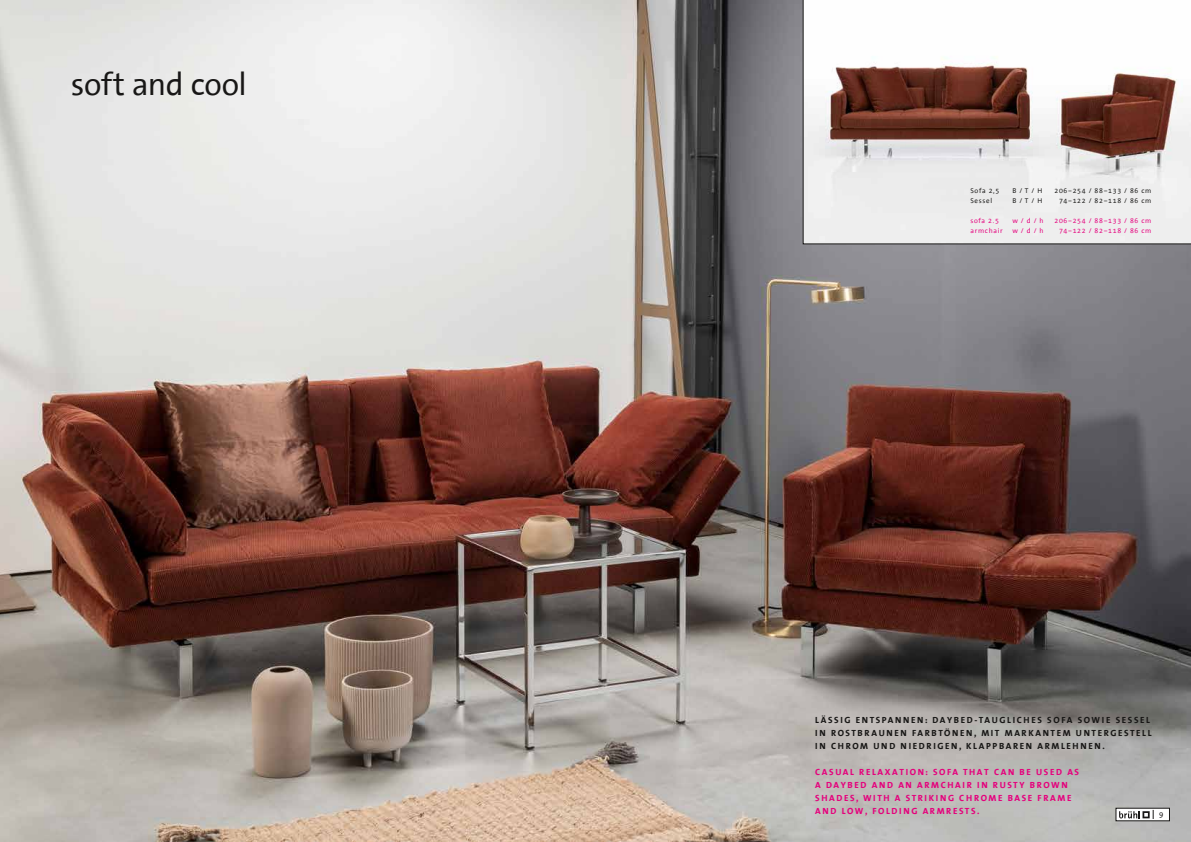
<style>
.page{position:relative;width:1191px;height:842px;background:#fff}
.page>*{position:absolute;margin:0;border:0;box-sizing:border-box;transform-origin:0 0}
.t1{font:32px "The Sans Office";letter-spacing:-.015em;color:#181716}
.t2{font:700 9px/13px "The Sans Office";letter-spacing:.18em;color:#181716}
.t3{font:700 9px/13px "The Sans Office";letter-spacing:.18em;color:#e5007c}
.t4{font:7.8px "The Sans Office";color:#181716}
.t5{font:7px "The Sans Office";letter-spacing:.1em;color:#e5007c}
.t6{font:7px "The Sans Office";letter-spacing:.1em;color:#181716}
</style>
<div class="page">
<img style="left:0;top:0;width:1191px;height:842px">
<svg style="left:803px;top:0;width:388px;height:244px"></svg>
<div style="left:1116px;top:808px;width:53px;height:13px;background:#fff"></div>
<svg style="left:1119px;top:810px;width:34px;height:9px"></svg>
<h1 class="t1" style="left:71px;top:67px;width:177px">soft and cool</h1>
<p class="t6" style="left:970px;top:187px;width:31px">Sofa 2,5</p>
<p class="t6" style="left:1012px;top:187px;width:31px">B / T / H</p>
<p class="t6" style="left:1054px;top:187px;width:98px">206–254 / 88–133 / 86 cm</p>
<p class="t6" style="left:970px;top:197px;width:23px">Sessel</p>
<p class="t6" style="left:1012px;top:197px;width:31px">B / T / H</p>
<p class="t6" style="left:1059px;top:197px;width:94px">74–122 / 82–118 / 86 cm</p>
<p class="t5" style="left:970px;top:217px;width:30px">sofa 2.5</p>
<p class="t5" style="left:1012px;top:217px;width:33px">w / d / h</p>
<p class="t5" style="left:1054px;top:217px;width:98px">206–254 / 88–133 / 86 cm</p>
<p class="t5" style="left:970px;top:227px;width:34px">armchair</p>
<p class="t5" style="left:1012px;top:227px;width:33px">w / d / h</p>
<p class="t5" style="left:1059px;top:227px;width:94px">74–122 / 82–118 / 86 cm</p>
<p class="t2" style="left:815px;top:714px;width:338px">LÄSSIG ENTSPANNEN: DAYBED-TAUGLICHES SOFA SOWIE SESSEL<br>IN ROSTBRAUNEN FARBTÖNEN, MIT MARKANTEM UNTERGESTELL<br>IN CHROM UND NIEDRIGEN, KLAPPBAREN ARMLEHNEN.</p>
<p class="t3" style="left:815px;top:766px;width:265px">CASUAL RELAXATION: SOFA THAT CAN BE USED AS A DAYBED AND AN ARMCHAIR IN RUSTY BROWN SHADES, WITH A STRIKING CHROME BASE FRAME AND LOW, FOLDING ARMRESTS.</p>
<p class="t4" style="left:1159px;top:810px;width:6px">9</p>
</div>
